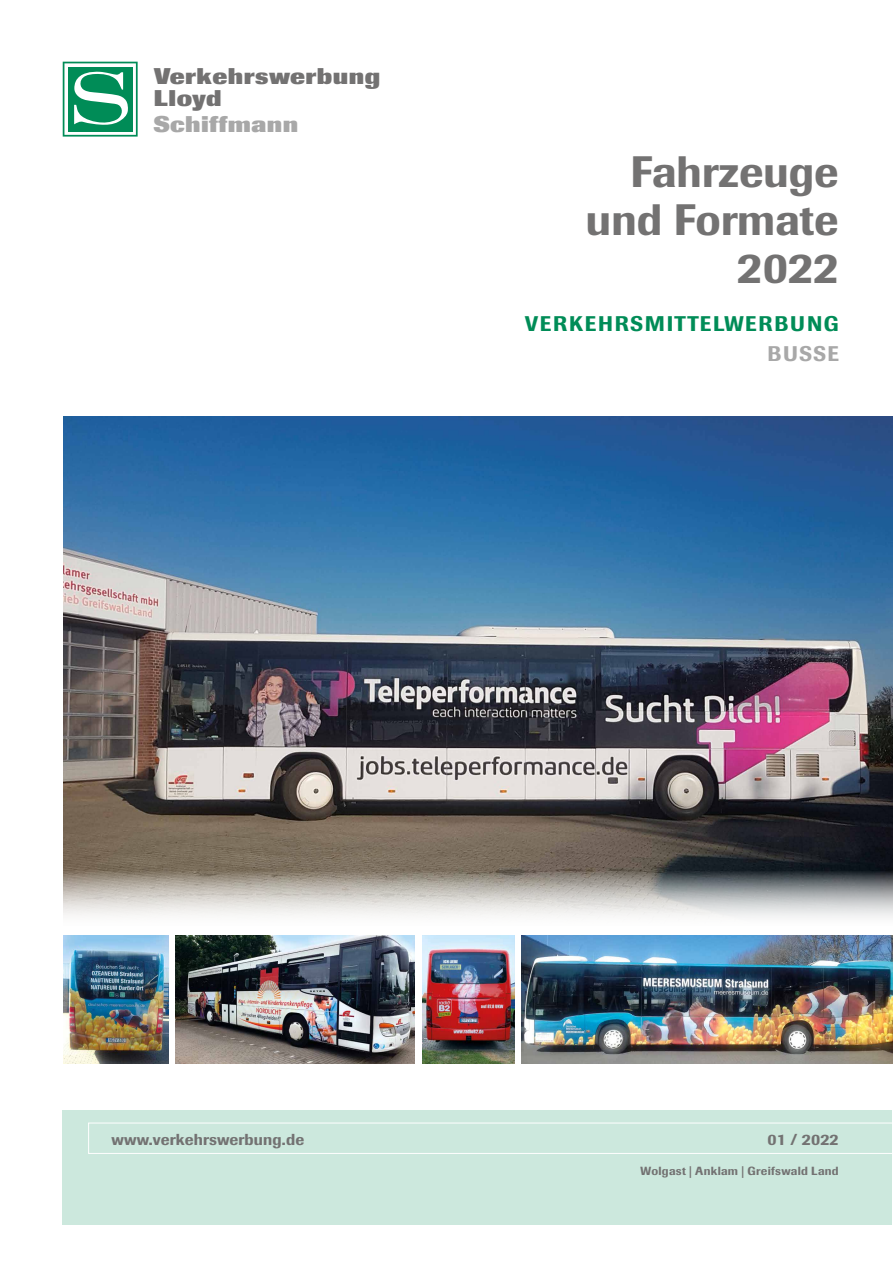
<style>
.page{position:relative;width:893px;height:1263px;background:#fff}
.page>*{position:absolute;margin:0;border:0;box-sizing:border-box;transform-origin:0 0}
.t1{font:500 49.35px "Imago";color:#737272}
.t2{font:500 43.5px/48px "Imago";color:#737272;text-align:right}
.t3{font:800 22.5px/22.5px "Imago";letter-spacing:.02em;color:#737272;scale:1.1 1}
.t4{font:800 22.5px "Imago";letter-spacing:.02em;color:#a8a8a8;scale:1.1 1}
.t5{font:500 21px "Imago";letter-spacing:.08em;color:#008c57}
.t6{font:500 21px "Imago";letter-spacing:.05em;color:#a8a8a8}
.t7{font:500 15.75px "Imago";letter-spacing:.01em;color:#737272}
.t8{font:500 11.7px "Imago";letter-spacing:.025em;color:#737272}
</style>
<div class="page">
<img style="left:176px;top:935px;width:239px;height:128px">
<img style="left:64px;top:417px;width:829px;height:417px">
<svg style="left:63px;top:62px;width:75px;height:75px"></svg>
<img style="left:521px;top:935px;width:372px;height:128px">
<img style="left:64px;top:935px;width:105px;height:128px">
<img style="left:422px;top:935px;width:92px;height:128px">
<svg style="left:63px;top:834px;width:830px;height:84px;background:#938e87"></svg>
<div style="left:63px;top:1110px;width:829px;height:115px;background:#cce8dd"></div>
<svg style="left:88px;top:1123px;width:804px;height:31px"></svg>
<h3 class="t3" style="left:154px;top:65px;width:207px">Verkehrswerbung<br>Lloyd</h3>
<h3 class="t4" style="left:154px;top:110px;width:133px">Schiffmann</h3>
<h2 class="t2" style="left:586px;top:148px;width:254px">Fahrzeuge und Formate<br>2022</h2>
<h1 class="t1" style="left:724px;top:221px;width:117px">2020</h1>
<h3 class="t5" style="left:525px;top:311px;width:315px">VERKEHRSMITTELWERBUNG</h3>
<h3 class="t6" style="left:767px;top:341px;width:73px">BUSSE</h3>
<p class="t7" style="left:112px;top:1130px;width:194px">www.verkehrswerbung.de</p>
<p class="t7" style="left:768px;top:1130px;width:73px">01 / 2022</p>
<p class="t8" style="left:641px;top:1163px;width:200px">Wolgast | Anklam | Greifswald Land</p>
</div>
